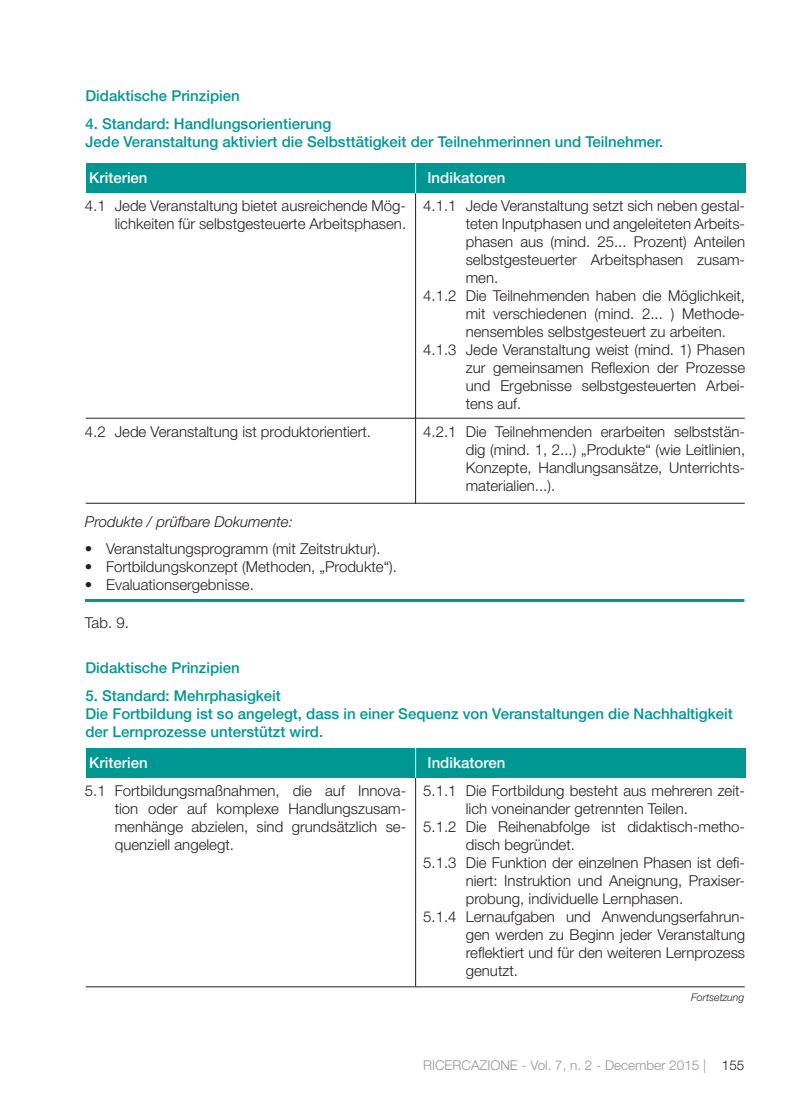
<style>
.page{position:relative;width:808px;height:1110px;background:#fff}
.page>*{position:absolute;margin:0;border:0;box-sizing:border-box;transform-origin:0 0}
.t1{font:300 15px/18px "Helvetica Neue";color:#231f20;text-align:justify}
.t2{font:500 15px/18px "Helvetica Neue";color:#009793}
.t3{font:500 15px "Helvetica Neue";color:#fff}
.t4{font:italic 300 15px "Helvetica Neue";color:#231f20}
.t5{font:300 13.5px "Helvetica Neue";color:#939598}
.t6{font:italic 300 10.5px "Helvetica Neue";color:#231f20}
.s1{color:#231f20}
</style>
<div class="page">
<hr style="left:85px;top:599px;width:659px;height:3px;background:#009793">
<div style="left:86px;top:163px;width:659px;height:30px;background:#009793"></div>
<hr style="left:415px;top:163px;width:1px;height:30px;background:#fff">
<hr style="left:415px;top:193px;width:1px;height:311px;background:#231f20">
<hr style="left:86px;top:418px;width:658px;height:1px;background:#231f20">
<hr style="left:86px;top:503px;width:658px;height:1px;background:#231f20">
<div style="left:86px;top:748px;width:659px;height:30px;background:#009793"></div>
<hr style="left:415px;top:748px;width:1px;height:30px;background:#fff">
<hr style="left:415px;top:778px;width:1px;height:208px;background:#231f20">
<hr style="left:86px;top:986px;width:658px;height:1px;background:#231f20">
<p class="t2" style="left:85px;top:89px;width:156px">Didaktische Prinzipien</p>
<p class="t2" style="left:85px;top:116px;width:579px">4. Standard: Handlungsorientierung<br>Jede Veranstaltung aktiviert die Selbsttätigkeit der Teilnehmerinnen und Teilnehmer.</p>
<p class="t3" style="left:89px;top:173px;width:60px">Kriterien</p>
<p class="t1" style="left:85px;top:198px;width:323px;text-align:right">4.1 Jede Veranstaltung bietet ausreichende Mög&shy;lichkeiten für selbstgesteuerte Arbeitsphasen.</p>
<p class="t1" style="left:85px;top:424px;width:287px">4.2 Jede Veranstaltung ist produktorientiert.</p>
<p class="t4" style="left:85px;top:516px;width:209px">Produkte / prüfbare Dokumente:</p>
<p class="t1" style="left:85px;top:542px;width:297px">• Veranstaltungsprogramm (mit Zeitstruktur).</p>
<p class="t1" style="left:85px;top:560px;width:313px">• Fortbildungskonzept (Methoden, „Produkte“).</p>
<p class="t1" style="left:85px;top:578px;width:170px">• Evaluationsergebnisse.</p>
<p class="t1" style="left:85px;top:615px;width:45px">Tab. 9.</p>
<p class="t3" style="left:427px;top:173px;width:79px">Indikatoren</p>
<p class="t1" style="left:423px;top:198px;width:323px">4.1.1 Jede Veranstaltung setzt sich neben gestal-</p>
<p class="t1" style="left:465px;top:216px;width:281px">teten Inputphasen und angeleiteten Arbeits-</p>
<p class="t1" style="left:465px;top:234px;width:281px">phasen aus (mind. 25... Prozent) Anteilen</p>
<p class="t1" style="left:465px;top:252px;width:281px">selbstgesteuerter Arbeitsphasen zusam-</p>
<p class="t1" style="left:465px;top:270px;width:34px">men.</p>
<p class="t1" style="left:423px;top:288px;width:323px">4.1.2 Die Teilnehmenden haben die Möglichkeit,</p>
<p class="t1" style="left:465px;top:306px;width:281px">mit verschiedenen (mind. 2... ) Methode-</p>
<p class="t1" style="left:465px;top:324px;width:262px">nensembles selbstgesteuert zu arbeiten.</p>
<p class="t1" style="left:423px;top:342px;width:323px">4.1.3 Jede Veranstaltung weist (mind. 1) Phasen</p>
<p class="t1" style="left:465px;top:360px;width:281px">zur gemeinsamen Reflexion der Prozesse</p>
<p class="t1" style="left:465px;top:378px;width:281px">und Ergebnisse selbstgesteuerten Arbei-</p>
<p class="t1" style="left:465px;top:396px;width:57px">tens auf.</p>
<p class="t1" style="left:465px;top:424px;width:281px;text-indent:-43px">4.2.1 Die Teilnehmenden erarbeiten selbststän&shy;dig (mind. 1, 2...) „Produkte“ (wie Leitlinien, Konzepte, Handlungsansätze, Unterrichts&shy;materialien...).</p>
<p class="t2" style="left:85px;top:660px;width:156px">Didaktische Prinzipien</p>
<p class="t2" style="left:85px;top:688px;width:648px">5. Standard: Mehrphasigkeit<br>Die Fortbildung ist so angelegt, dass in einer Sequenz von Veranstaltungen die Nachhaltigkeit der Lernprozesse unterstützt wird.</p>
<p class="t3" style="left:89px;top:757px;width:60px">Kriterien</p>
<p class="t1" style="left:115px;top:783px;width:293px;text-indent:-30px">5.1 Fortbildungsmaßnahmen, die auf Innova&shy;tion oder auf komplexe Handlungszusam&shy;menhänge abzielen, sind grundsätzlich se&shy;quenziell angelegt.</p>
<p class="t3" style="left:427px;top:757px;width:79px">Indikatoren</p>
<p class="t1" style="left:423px;top:783px;width:323px">5.1.1 Die Fortbildung besteht aus mehreren zeit-</p>
<p class="t1" style="left:465px;top:801px;width:224px">lich voneinander getrennten Teilen.</p>
<p class="t1" style="left:423px;top:819px;width:323px">5.1.2 Die Reihenabfolge ist didaktisch-metho-</p>
<p class="t1" style="left:465px;top:837px;width:111px">disch begründet.</p>
<p class="t1" style="left:423px;top:855px;width:323px">5.1.3 Die Funktion der einzelnen Phasen ist defi-</p>
<p class="t1" style="left:465px;top:873px;width:281px">niert: Instruktion und Aneignung, Praxiser-</p>
<p class="t1" style="left:465px;top:891px;width:219px">probung, individuelle Lernphasen.</p>
<p class="t1" style="left:423px;top:909px;width:323px">5.1.4 Lernaufgaben und Anwendungserfahrun-</p>
<p class="t1" style="left:465px;top:927px;width:281px">gen werden zu Beginn jeder Veranstaltung</p>
<p class="t1" style="left:465px;top:945px;width:281px">reflektiert und für den weiteren Lernprozess</p>
<p class="t1" style="left:465px;top:963px;width:54px">genutzt.</p>
<p class="t6" style="left:691px;top:994px;width:55px">Fortsetzung</p>
<p class="t5" style="left:423px;top:1060px;width:323px">RICERCAZIONE - Vol. 7, n. 2 - December 2015 | <span class="s1">155</span></p>
</div>
